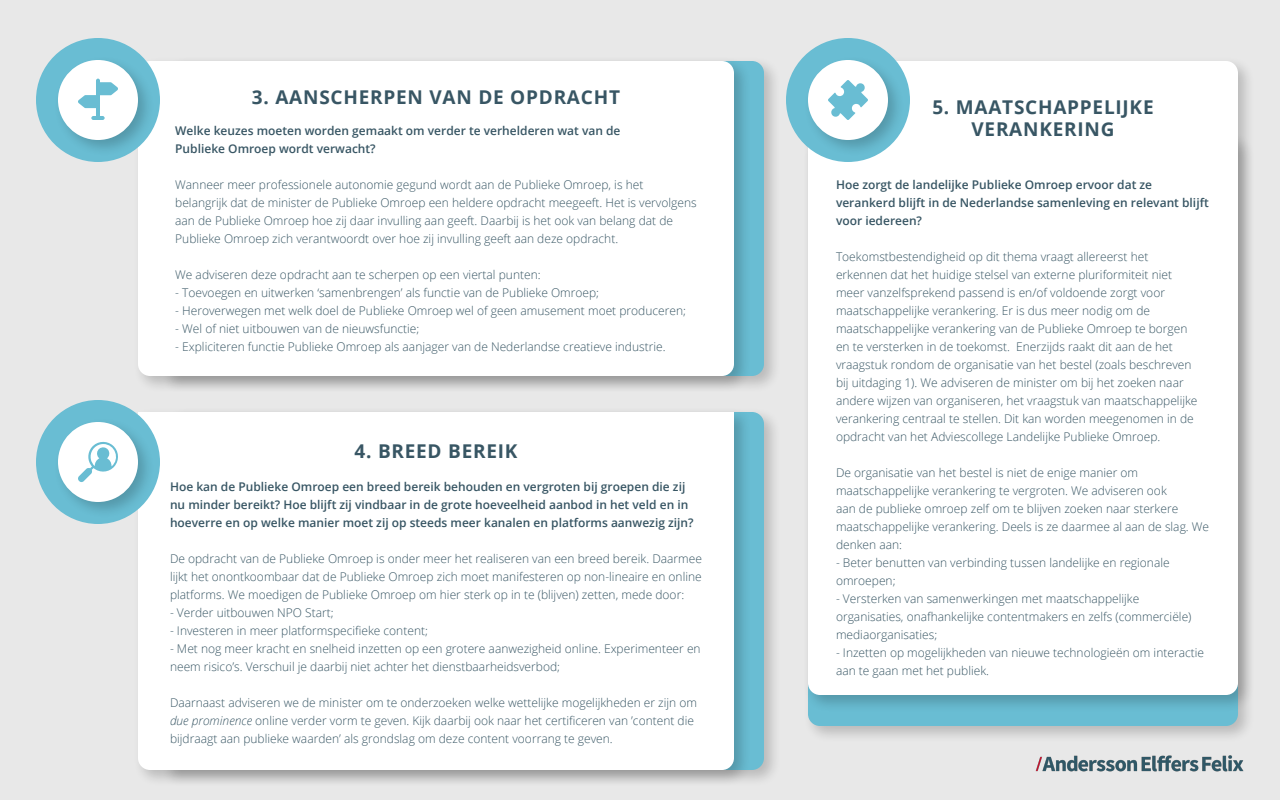
<style>
.page{position:relative;width:1280px;height:800px;background:#e8e8e8}
.page>*{position:absolute;margin:0;border:0;box-sizing:border-box;transform-origin:0 0}
.Subtitel{font:700 19px/22px "Open Sans";letter-spacing:.04em;color:#385664;text-align:center}
.Titel_uitdaging{font:700 19px "Open Sans";letter-spacing:.04em;color:#385664}
.Brood{font:300 12px/18px "Open Sans";color:#385664}
.Intro_uitdaging{font:600 12px/18px "Open Sans";color:#385664}
.s1{font-style:italic}
</style>
<div class="page">
<div style="left:161px;top:56px;width:621px;height:338px;background:#000;opacity:.2"></div>
<div style="left:751px;top:61px;width:13px;height:315px;background:#69bdd3"></div>
<div style="left:161px;top:407px;width:621px;height:380px;background:#000;opacity:.2"></div>
<div style="left:751px;top:412px;width:13px;height:358px;background:#69bdd3"></div>
<div style="left:133px;top:407px;width:618px;height:380px;background:#000;opacity:.2"></div>
<div style="left:138px;top:412px;width:596px;height:358px;background:#fff"></div>
<div style="left:133px;top:56px;width:618px;height:338px;background:#000;opacity:.2"></div>
<div style="left:138px;top:61px;width:596px;height:315px;background:#fff;border-radius:12px"></div>
<div style="left:36px;top:38px;width:124px;height:124px;background:#69bdd3;border-radius:50%"></div>
<div style="left:53px;top:55px;width:102px;height:102px;background:#000;opacity:.2"></div>
<div style="left:58px;top:60px;width:80px;height:80px;background:#fff;border-radius:50%"></div>
<div style="left:36px;top:400px;width:124px;height:124px;background:#69bdd3;border-radius:50%"></div>
<div style="left:53px;top:417px;width:102px;height:102px;background:#000;opacity:.2"></div>
<div style="left:58px;top:422px;width:80px;height:80px;background:#fff;border-radius:50%"></div>
<div style="left:808px;top:136px;width:430px;height:590px;background:#69bdd3;border-radius:12px"></div>
<div style="left:803px;top:56px;width:452px;height:657px;background:#000;opacity:.2"></div>
<div style="left:808px;top:61px;width:430px;height:634px;background:#fff;border-radius:12px"></div>
<div style="left:786px;top:38px;width:124px;height:124px;background:#69bdd3;border-radius:50%"></div>
<div style="left:803px;top:55px;width:102px;height:102px;background:#000;opacity:.2"></div>
<div style="left:808px;top:60px;width:80px;height:80px;background:#fff;border-radius:50%"></div>
<img style="left:993px;top:730px;width:251px;height:42px">
<svg style="left:828px;top:80px;width:40px;height:40px"></svg>
<svg style="left:78px;top:441px;width:40px;height:41px"></svg>
<svg style="left:78px;top:79px;width:40px;height:41px"></svg>
<p class="Titel_uitdaging" style="left:252px;top:83px;width:370px">3. AANSCHERPEN VAN DE OPDRACHT</p>
<p class="Intro_uitdaging" style="left:175px;top:122px;width:447px">Welke keuzes moeten worden gemaakt om verder te verhelderen wat van de</p>
<p class="Intro_uitdaging" style="left:175px;top:140px;width:202px">Publieke Omroep wordt verwacht?</p>
<p class="Brood" style="left:175px;top:176px;width:523px">Wanneer meer professionele autonomie gegund wordt aan de Publieke Omroep, is het belangrijk dat de minister de Publieke Omroep een heldere opdracht meegeeft. Het is vervolgens aan de Publieke Omroep hoe zij daar invulling aan geeft. Daarbij is het ook van belang dat de Publieke Omroep zich verantwoordt over hoe zij invulling geeft aan deze opdracht.</p>
<p class="Brood" style="left:175px;top:266px;width:367px">We adviseren deze opdracht aan te scherpen op een viertal punten:</p>
<p class="Brood" style="left:175px;top:284px;width:425px">- Toevoegen en uitwerken ‘samenbrengen’ als functie van de Publieke Omroep;</p>
<p class="Brood" style="left:175px;top:302px;width:512px">- Heroverwegen met welk doel de Publieke Omroep wel of geen amusement moet produceren;</p>
<p class="Brood" style="left:175px;top:320px;width:246px">- Wel of niet uitbouwen van de nieuwsfunctie;</p>
<p class="Brood" style="left:175px;top:338px;width:492px">- Expliciteren functie Publieke Omroep als aanjager van de Nederlandse creatieve industrie.</p>
<p class="Subtitel" style="left:355px;top:440px;width:164px">4. BREED BEREIK</p>
<p class="Intro_uitdaging" style="left:170px;top:478px;width:525px">Hoe kan de Publieke Omroep een breed bereik behouden en vergroten bij groepen die zij nu minder bereikt? Hoe blijft zij vindbaar in de grote hoeveelheid aanbod in het veld en in hoeverre en op welke manier moet zij op steeds meer kanalen en platforms aanwezig zijn?</p>
<p class="Brood" style="left:170px;top:550px;width:534px;text-align:justify">De opdracht van de Publieke Omroep is onder meer het realiseren van een breed bereik. Daarmee lijkt het onontkoombaar dat de Publieke Omroep zich moet manifesteren op non-lineaire en online platforms. We moedigen de Publieke Omroep om hier sterk op in te (blijven) zetten, mede door:</p>
<p class="Brood" style="left:170px;top:604px;width:165px">- Verder uitbouwen NPO Start;</p>
<p class="Brood" style="left:170px;top:622px;width:259px">- Investeren in meer platformspecifieke content;</p>
<p class="Brood" style="left:170px;top:640px;width:532px">- Met nog meer kracht en snelheid inzetten op een grotere aanwezigheid online. Experimenteer en neem risico’s. Verschuil je daarbij niet achter het dienstbaarheidsverbod;</p>
<p class="Brood" style="left:170px;top:694px;width:529px">Daarnaast adviseren we de minister om te onderzoeken welke wettelijke mogelijkheden er zijn om <span class="s1">due prominence</span> online verder vorm te geven. Kijk daarbij ook naar het certificeren van ’content die bijdraagt aan publieke waarden’ als grondslag om deze content voorrang te geven.</p>
<p class="Subtitel" style="left:932px;top:96px;width:223px">5. MAATSCHAPPELIJKE<br>VERANKERING</p>
<p class="Intro_uitdaging" style="left:836px;top:176px;width:374px">Hoe zorgt de landelijke Publieke Omroep ervoor dat ze verankerd blijft in de Nederlandse samenleving en relevant blijft voor iedereen?</p>
<p class="Brood" style="left:836px;top:248px;width:363px">Toekomstbestendigheid op dit thema vraagt allereerst het erkennen dat het huidige stelsel van externe pluriformiteit niet meer vanzelfsprekend passend is en/of voldoende zorgt voor maatschappelijke verankering. Er is dus meer nodig om de maatschappelijke verankering van de Publieke Omroep te borgen en te versterken in de toekomst. Enerzijds raakt dit aan de het vraagstuk rondom de organisatie van het bestel (zoals beschreven bij uitdaging 1). We adviseren de minister om bij het zoeken naar andere wijzen van organiseren, het vraagstuk van maatschappelijke verankering centraal te stellen. Dit kan worden meegenomen in de opdracht van het Adviescollege Landelijke Publieke Omroep.</p>
<p class="Brood" style="left:836px;top:464px;width:375px">De organisatie van het bestel is niet de enige manier om maatschappelijke verankering te vergroten. We adviseren ook<br>aan de publieke omroep zelf om te blijven zoeken naar sterkere maatschappelijke verankering. Deels is ze daarmee al aan de slag. We denken aan:</p>
<p class="Brood" style="left:836px;top:554px;width:335px">- Beter benutten van verbinding tussen landelijke en regionale omroepen;</p>
<p class="Brood" style="left:836px;top:590px;width:357px">- Versterken van samenwerkingen met maatschappelijke organisaties, onafhankelijke contentmakers en zelfs (commerciële) mediaorganisaties;</p>
<p class="Brood" style="left:836px;top:644px;width:370px">- Inzetten op mogelijkheden van nieuwe technologieën om interactie aan te gaan met het publiek.</p>
</div>
